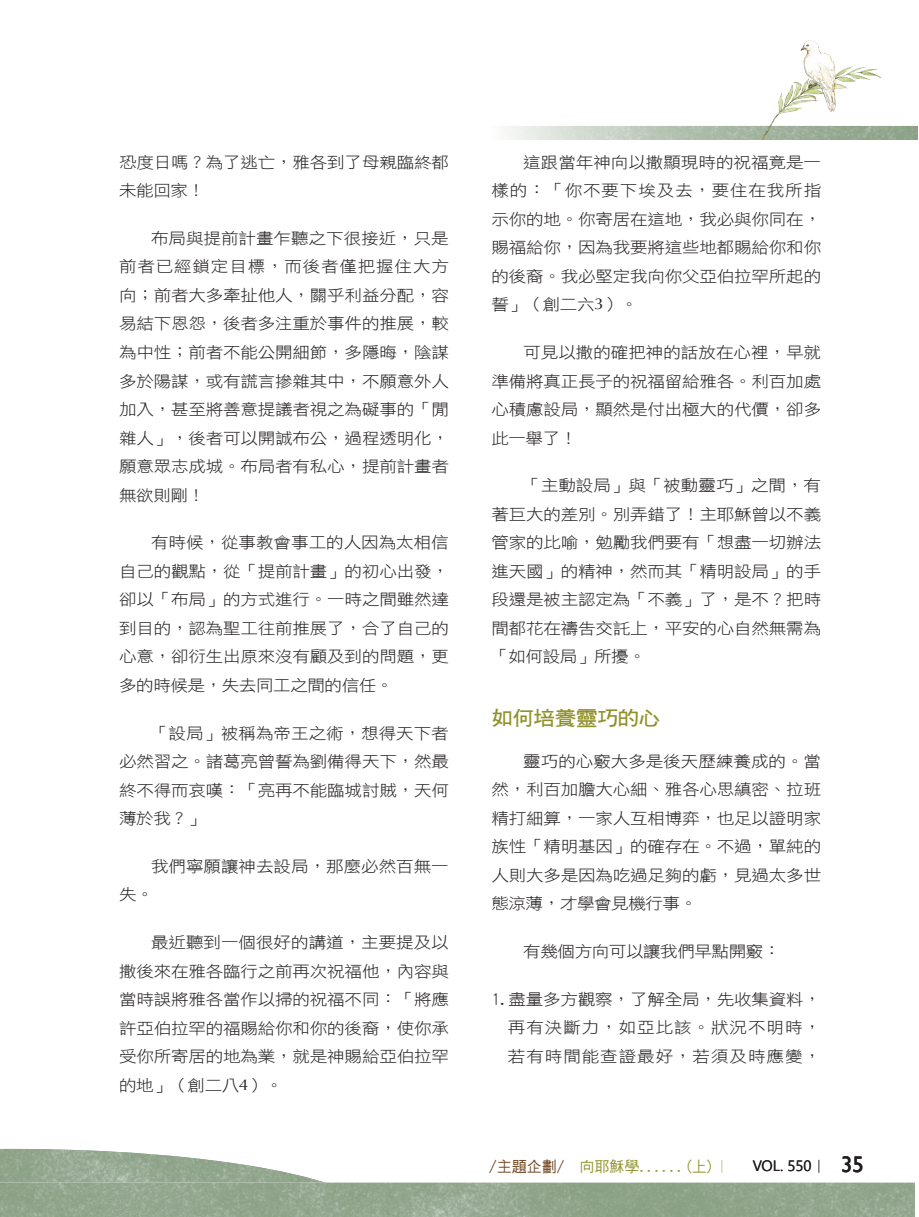
<style>
.page{position:relative;width:919px;height:1217px;background:#fff}
.page>*{position:absolute;margin:0;border:0;box-sizing:border-box;transform-origin:0 0}
.t1{font:22.5px "Gill Sans";color:#231f20}
.大標{font:20.25px "DF Hei W7 WIN BF";letter-spacing:-.035em;color:#919129;scale:1.08 1}
.Normal點{font:15.75px/28.5px "DF Hei W3 WIN BF";letter-spacing:-.01em;color:#231f20;text-align:justify;scale:1.11 1}
.t2{font:15px "DF Hei W5 WIN BF";color:#919129}
.t3{font:15px "Segoe UI";color:#231f20}
.s1{font-family:"Optima"}
.s2{color:#704620}
.s3{font-family:"Adobe Ming Std";font-weight:300}
</style>
<div class="page">
<img style="left:0;top:1148px;width:320px;height:33px">
<img style="left:0;top:1181px;width:914px;height:35px">
<img style="left:507px;top:40px;width:410px;height:100px">
<p class="Normal點" style="left:119px;top:148px;width:298px">恐度日嗎？為了逃亡，雅各到了母親臨終都未能回家！</p>
<p class="Normal點" style="left:119px;top:224px;width:298px;text-indent:32px">布局與提前計畫乍聽之下很接近，只是前者已經鎖定目標，而後者僅把握住大方向；前者大多牽扯他人，關乎利益分配，容易結下恩怨，後者多注重於事件的推展，較為中性；前者不能公開細節，多隱晦，陰謀多於陽謀，或有謊言摻雜其中，不願意外人加入，甚至將善意提議者視之為礙事的「閒雜人」，後者可以開誠布公，過程透明化，願意眾志成城。布局者有私心，提前計畫者無欲則剛！</p>
<p class="Normal點" style="left:119px;top:528px;width:298px;text-indent:32px">有時候，從事教會事工的人因為太相信自己的觀點，從「提前計畫」的初心出發，卻以「布局」的方式進行。一時之間雖然達到目的，認為聖工往前推展了，合了自己的心意，卻衍生出原來沒有顧及到的問題，更多的時候是，失去同工之間的信任。</p>
<p class="Normal點" style="left:119px;top:718px;width:298px;text-indent:32px">「設局」被稱為帝王之術，想得天下者必然習之。諸葛亮曾誓為劉備得天下，然最終不得而哀嘆：「亮再不能臨城討賊，天何薄於我？」</p>
<p class="Normal點" style="left:119px;top:851px;width:298px;text-indent:32px">我們寧願讓神去設局，那麼必然百無一失。</p>
<p class="Normal點" style="left:119px;top:927px;width:298px;text-indent:32px">最近聽到一個很好的講道，主要提及以撒後來在雅各臨行之前再次祝福他，內容與當時誤將雅各當作以掃的祝福不同：「將應許亞伯拉罕的福賜給你和你的後裔，使你承受你所寄居的地為業，就是神賜給亞伯拉罕的地」（創二八<span class="s1">4</span>）。</p>
<p class="Normal點" style="left:491px;top:148px;width:298px;text-indent:32px">這跟當年神向以撒顯現時的祝福竟是一樣的：「你不要下埃及去，要住在我所指示你的地。你寄居在這地，我必與你同在，賜福給你，因為我要將這些地都賜給你和你的後裔。我必堅定我向你父亞伯拉罕所起的誓」（創二六<span class="s1">3</span>）。</p>
<p class="Normal點" style="left:491px;top:338px;width:298px;text-indent:32px">可見以撒的確把神的話放在心裡，早就準備將真正長子的祝福留給雅各。利百加處心積慮設局，顯然是付出極大的代價，卻多此一舉了！</p>
<p class="Normal點" style="left:491px;top:471px;width:298px;text-indent:32px">「主動設局」與「被動靈巧」之間，有著巨大的差別。別弄錯了！主耶穌曾以不義管家的比喻，勉勵我們要有「想盡一切辦法進天國」的精神，然而其「精明設局」的手段還是被主認定為「不義」了，是不？把時間都花在禱告交託上，平安的心自然無需為「如何設局」所擾。</p>
<p class="大標" style="left:491px;top:707px;width:158px">如何培養靈巧的心</p>
<p class="Normal點" style="left:491px;top:746px;width:298px;text-indent:32px">靈巧的心竅大多是後天歷練養成的。當然，利百加膽大心細、雅各心思縝密、拉班精打細算，一家人互相博弈，也足以證明家族性「精明基因」的確存在。不過，單純的人則大多是因為吃過足夠的虧，見過太多世態涼薄，才學會見機行事。</p>
<p class="Normal點" style="left:523px;top:936px;width:233px">有幾個方向可以讓我們早點開竅：</p>
<p class="Normal點" style="left:508px;top:984px;width:283px;text-indent:-16px">1.盡量多方觀察，了解全局，先收集資料，再有決斷力，如亞比該。狀況不明時，若有時間能查證最好，若須及時應變，</p>
<p class="t2" style="left:489px;top:1158px;width:241px"><span class="s2">/主題企劃/</span> 向耶穌學......(上)<span class="s3">｜</span></p>
<p class="t3" style="left:752px;top:1151px;width:75px">VOL. 550<span class="s3">｜</span></p>
<p class="t1" style="left:841px;top:1150px;width:24px">35</p>
</div>
